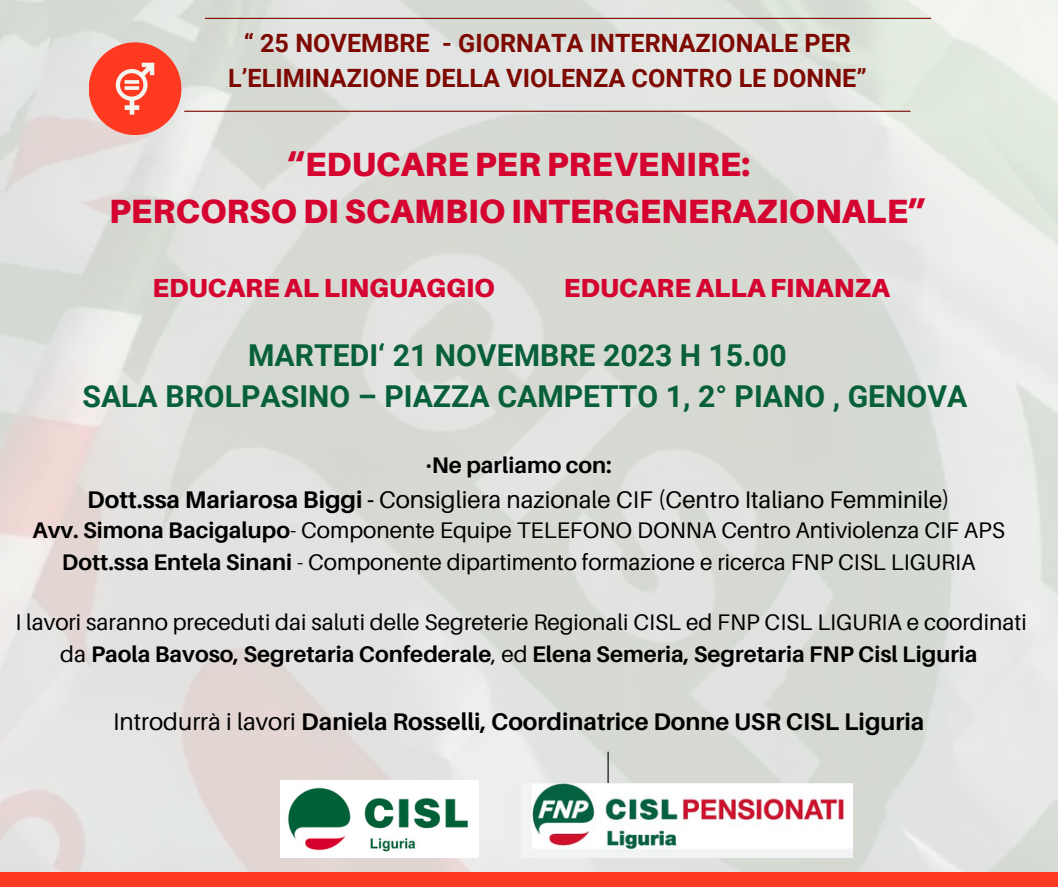
<style>
.page{position:relative;width:1058px;height:887px;background:#fff}
.page>*{position:absolute;margin:0;border:0;box-sizing:border-box;transform-origin:0 0}
.t1{font:900 33.6px "Aileron";color:#d5032f}
.t2{font:700 30.15px "Roboto";color:#07603a}
.t3{font:900 26.1px "Aileron";color:#d5032f}
.t4{font:700 25.2px/35px "Roboto";color:#7d0902;text-align:center}
.t5{font:24px "Aileron";color:#000}
.t6{font:700 24px "Aileron";color:#000}
.t7{font:22.5px/31.5px "Aileron";color:#000;text-align:center}
.t8{font:700 22.5px "Aileron";color:#000}
.s1{font-weight:700}
.s2{font-weight:400}
</style>
<div class="page">
<img style="left:0;top:0;width:1058px;height:871px">
<hr style="left:607px;top:751px;width:1px;height:68px;background:#000">
<div style="left:89px;top:42px;width:92px;height:93px;background:#ff3a21;border-radius:50%"></div>
<svg style="left:116px;top:63px;width:38px;height:52px"></svg>
<svg style="left:125px;top:80px;width:14px;height:4px"></svg>
<svg style="left:125px;top:86px;width:14px;height:4px"></svg>
<hr style="left:185px;top:111px;width:725px;height:1px;background:#7d0902">
<hr style="left:205px;top:18px;width:725px;height:1px;background:#7d0902">
<div style="left:0;top:871px;width:1058px;height:15px;background:#ff3a21"></div>
<img style="left:521px;top:783px;width:331px;height:74px">
<img style="left:280px;top:780px;width:198px;height:77px">
<p class="t4" style="left:228px;top:26px;width:640px">“ 25 NOVEMBRE - GIORNATA INTERNAZIONALE PER<br>L’ELIMINAZIONE DELLA VIOLENZA CONTRO LE DONNE”</p>
<p class="t1" style="left:286px;top:144px;width:465px">“EDUCARE PER PREVENIRE:</p>
<p class="t1" style="left:109px;top:190px;width:819px">PERCORSO DI SCAMBIO INTERGENERAZIONALE”</p>
<p class="t3" style="left:152px;top:271px;width:344px">EDUCARE AL LINGUAGGIO</p>
<p class="t3" style="left:564px;top:271px;width:327px">EDUCARE ALLA FINANZA</p>
<p class="t2" style="left:248px;top:338px;width:540px">MARTEDI‘ 21 NOVEMBRE 2023 H 15.00</p>
<p class="t2" style="left:82px;top:379px;width:886px">SALA BROLPASINO – PIAZZA CAMPETTO 1, 2° PIANO , GENOVA</p>
<p class="t8" style="left:426px;top:451px;width:187px">·Ne parliamo con:</p>
<p class="t5" style="left:87px;top:484px;width:864px"><span class="s1">Dott.ssa Mariarosa Biggi -</span> Consigliera nazionale CIF (Centro Italiano Femminile)</p>
<p class="t7" style="left:32px;top:514px;width:974px"><span class="s1">Avv. Simona Bacigalupo</span>- Componente Equipe TELEFONO DONNA Centro Antiviolenza CIF APS</p>
<p class="t7" style="left:62px;top:546px;width:915px"><span class="s1">Dott.ssa Entela Sinani</span> - Componente dipartimento formazione e ricerca FNP CISL LIGURIA</p>
<p class="t7" style="left:15px;top:606px;width:1013px">I lavori saranno preceduti dai saluti delle Segreterie Regionali CISL ed FNP CISL LIGURIA e coordinati da <span class="s1">Paola Bavoso, Segretaria Confederale</span>, ed <span class="s1">Elena Semeria, Segretaria FNP Cisl Liguria</span></p>
<p class="t6" style="left:113px;top:706px;width:812px"><span class="s2">Introdurrà i lavori</span> Daniela Rosselli, Coordinatrice Donne USR CISL Liguria</p>
</div>
